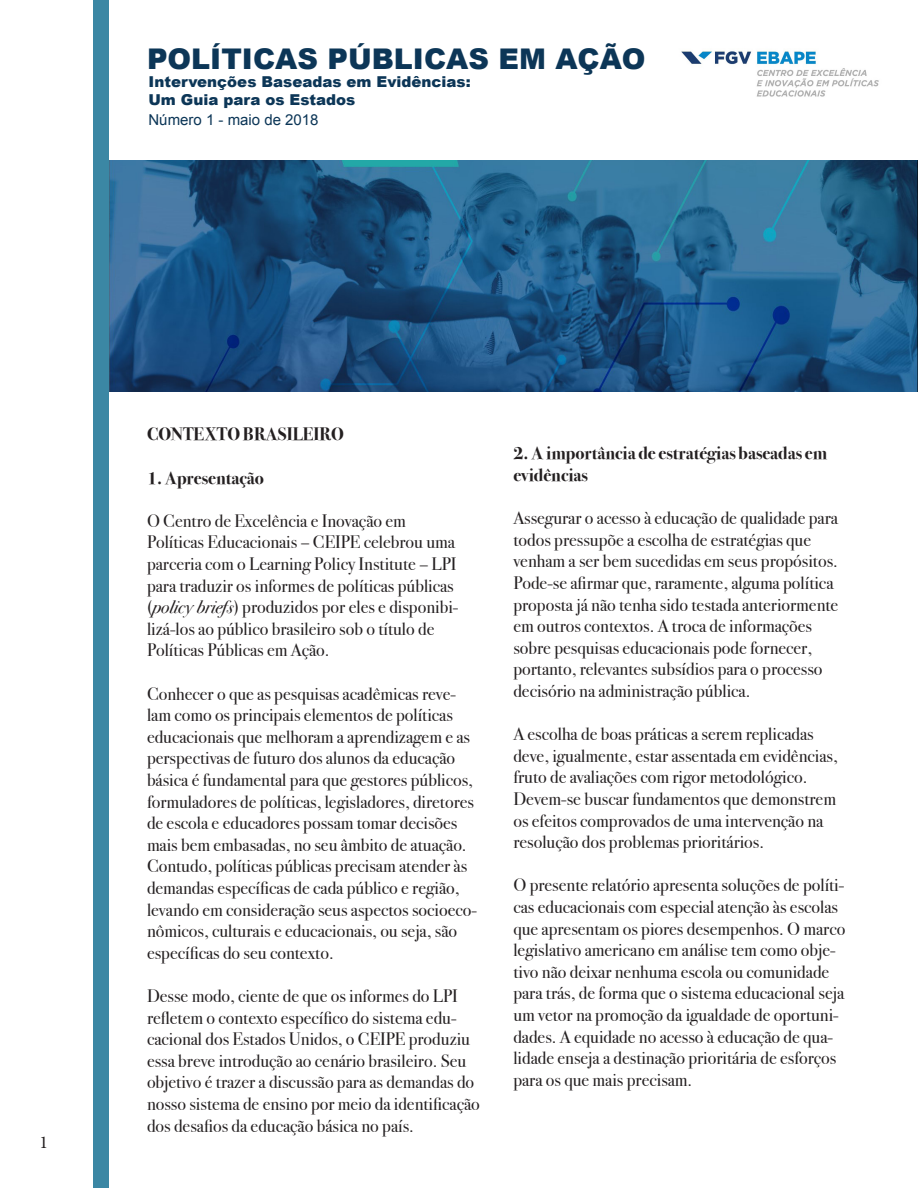
<style>
.page{position:relative;width:918px;height:1188px;background:#fff}
.page>*{position:absolute;margin:0;border:0;box-sizing:border-box;transform-origin:0 0}
.t1{font:900 28.5px "Arial";color:#0c3657}
.t2{font:18px/21.6px "Bodoni Svty Two ITCTT";color:#231f20}
.t3{font:700 18px/21.6px "Bodoni Svty Two ITCTT";color:#231f20}
.t4{font:18px "Minion Pro";color:#231f20}
.t5{font:900 15px "Arial";color:#0c3657}
.t6{font:15px "Arial";color:#0c3657}
.s1{font-style:italic}
</style>
<div class="page">
<img style="left:109px;top:160px;width:809px;height:232px">
<div style="left:93px;top:0;width:16px;height:1188px;background:#3b87a4"></div>
<img style="left:681px;top:51px;width:198px;height:46px">
<p class="t1" style="left:147px;top:38px;width:500px">POLÍTICAS PÚBLICAS EM AÇÃO</p>
<p class="t5" style="left:148px;top:71px;width:324px">Intervenções Baseadas em Evidências:</p>
<p class="t5" style="left:148px;top:89px;width:208px">Um Guia para os Estados</p>
<p class="t6" style="left:148px;top:110px;width:172px">Número 1 - maio de 2018</p>
<p class="t4" style="left:40px;top:1130px;width:10px">1</p>
<p class="t3" style="left:147px;top:422px;width:198px">CONTEXTO BRASILEIRO</p>
<p class="t3" style="left:147px;top:465px;width:118px">1. Apresentação</p>
<p class="t2" style="left:147px;top:508px;width:260px">O Centro de Excelência e Inovação em</p>
<p class="t2" style="left:147px;top:530px;width:313px">Políticas Educacionais – CEIPE celebrou uma parceria com o Learning Policy Institute – LPI para traduzir os informes de políticas públicas (<span class="s1">policy briefs</span>) produzidos por eles e disponibi&shy;lizá-los ao público brasileiro sob o título de Políticas Públicas em Ação.</p>
<p class="t2" style="left:147px;top:681px;width:332px">Conhecer o que as pesquisas acadêmicas reve&shy;lam como os principais elementos de políticas educacionais que melhoram a aprendizagem e as perspectivas de futuro dos alunos da educação básica é fundamental para que gestores públicos, formuladores de políticas, legisladores, diretores de escola e educadores possam tomar decisões mais bem embasadas, no seu âmbito de atuação.<br>Contudo, políticas públicas precisam atender às demandas específicas de cada público e região, levando em consideração seus aspectos socioeco&shy;nômicos, culturais e educacionais, ou seja, são específicas do seu contexto.</p>
<p class="t2" style="left:147px;top:983px;width:334px">Desse modo, ciente de que os informes do LPI refletem o contexto específico do sistema edu&shy;cacional dos Estados Unidos, o CEIPE produziu essa breve introdução ao cenário brasileiro. Seu objetivo é trazer a discussão para as demandas do nosso sistema de ensino por meio da identificação dos desafios da educação básica no país.</p>
<p class="t3" style="left:513px;top:441px;width:315px">2. A importância de estratégias baseadas em evidências</p>
<p class="t2" style="left:513px;top:505px;width:326px">Assegurar o acesso à educação de qualidade para todos pressupõe a escolha de estratégias que venham a ser bem sucedidas em seus propósitos.<br>Pode-se afirmar que, raramente, alguma política proposta já não tenha sido testada anteriormente em outros contextos. A troca de informações sobre pesquisas educacionais pode fornecer, portanto, relevantes subsídios para o processo decisório na administração pública.</p>
<p class="t2" style="left:513px;top:721px;width:326px">A escolha de boas práticas a serem replicadas deve, igualmente, estar assentada em evidências, fruto de avaliações com rigor metodológico.<br>Devem-se buscar fundamentos que demonstrem os efeitos comprovados de uma intervenção na resolução dos problemas prioritários.</p>
<p class="t2" style="left:513px;top:873px;width:333px">O presente relatório apresenta soluções de políti&shy;cas educacionais com especial atenção às escolas que apresentam os piores desempenhos. O marco legislativo americano em análise tem como obje&shy;tivo não deixar nenhuma escola ou comunidade para trás, de forma que o sistema educacional seja um vetor na promoção da igualdade de oportuni&shy;dades. A equidade no acesso à educação de qua-</p>
<p class="t2" style="left:513px;top:1045px;width:324px">lidade enseja a destinação prioritária de esforços para os que mais precisam.</p>
</div>
